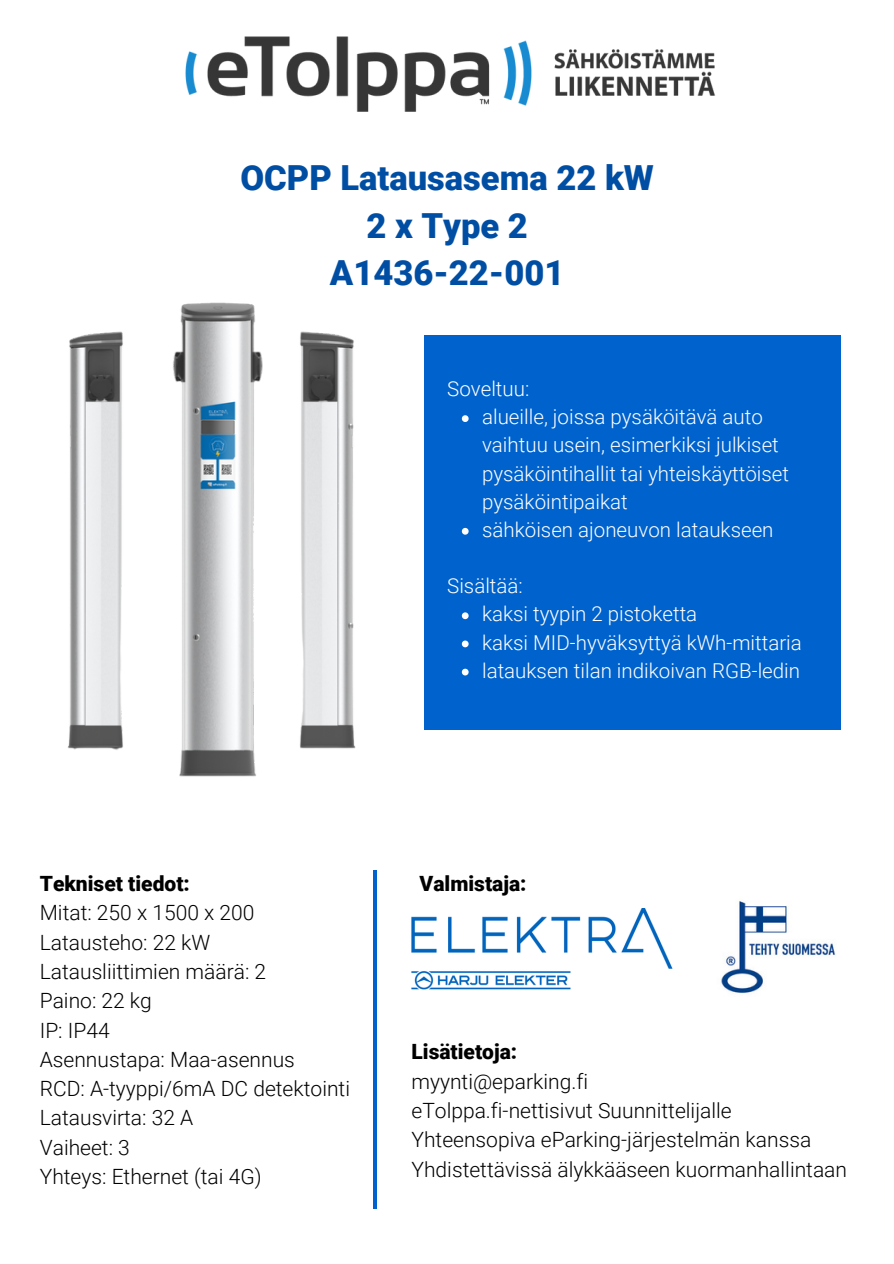
<style>
.page{position:relative;width:894px;height:1264px;background:#fff}
.page>*{position:absolute;margin:0;border:0;box-sizing:border-box;transform-origin:0 0}
.t1{font:900 34.5px/47.2px "Roboto";color:#004ea3;text-align:center}
.t2{font:300 21px/29.2px "Roboto";color:#000}
.t3{font:900 21px "Roboto";color:#000}
.t4{font:300 20.55px/28.2px "Roboto";color:#fff}
</style>
<div class="page">
<img style="left:185px;top:36px;width:531px;height:76px">
<img style="left:411px;top:908px;width:262px;height:82px">
<div style="left:423px;top:336px;width:417px;height:394px;background:#0062cc"></div>
<hr style="left:373px;top:870px;width:3px;height:338px;background:#0062cc">
<img style="left:721px;top:901px;width:115px;height:93px">
<img style="left:173px;top:302px;width:90px;height:475px">
<img style="left:300px;top:331px;width:56px;height:418px">
<img style="left:68px;top:331px;width:55px;height:419px">
<svg style="left:461px;top:415px;width:7px;height:7px"></svg>
<svg style="left:461px;top:528px;width:7px;height:6px"></svg>
<svg style="left:461px;top:612px;width:7px;height:7px"></svg>
<svg style="left:461px;top:640px;width:7px;height:7px"></svg>
<svg style="left:461px;top:668px;width:7px;height:7px"></svg>
<h1 class="t1" style="left:240px;top:155px;width:415px">OCPP Latausasema 22 kW<br>2 x Type 2<br>A1436-22-001</h1>
<p class="t4" style="left:447px;top:375px;width:84px">Soveltuu:</p>
<p class="t4" style="left:482px;top:403px;width:308px">alueille, joissa pysäköitävä auto vaihtuu usein, esimerkiksi julkiset pysäköintihallit tai yhteiskäyttöiset pysäköintipaikat<br>sähköisen ajoneuvon lataukseen</p>
<p class="t4" style="left:447px;top:572px;width:77px">Sisältää:</p>
<p class="t4" style="left:482px;top:600px;width:321px">kaksi tyypin 2 pistoketta<br>kaksi MID-hyväksyttyä kWh-mittaria latauksen tilan indikoivan RGB-ledin</p>
<p class="t3" style="left:40px;top:871px;width:151px">Tekniset tiedot:</p>
<p class="t2" style="left:40px;top:898px;width:312px">Mitat: 250 x 1500 x 200<br>Latausteho: 22 kW<br>Latausliittimien määrä: 2<br>Paino: 22 kg<br>IP: IP44<br>Asennustapa: Maa-asennus<br>RCD: A-tyyppi/6mA DC detektointi<br>Latausvirta: 32 A<br>Vaiheet: 3<br>Yhteys: Ethernet (tai 4G)</p>
<p class="t3" style="left:419px;top:871px;width:108px">Valmistaja:</p>
<p class="t3" style="left:411px;top:1039px;width:107px">Lisätietoja:</p>
<p class="t2" style="left:411px;top:1066px;width:437px">myynti@eparking.fi<br>eTolppa.fi-nettisivut Suunnittelijalle Yhteensopiva eParking-järjestelmän kanssa Yhdistettävissä älykkääseen kuormanhallintaan</p>
</div>
